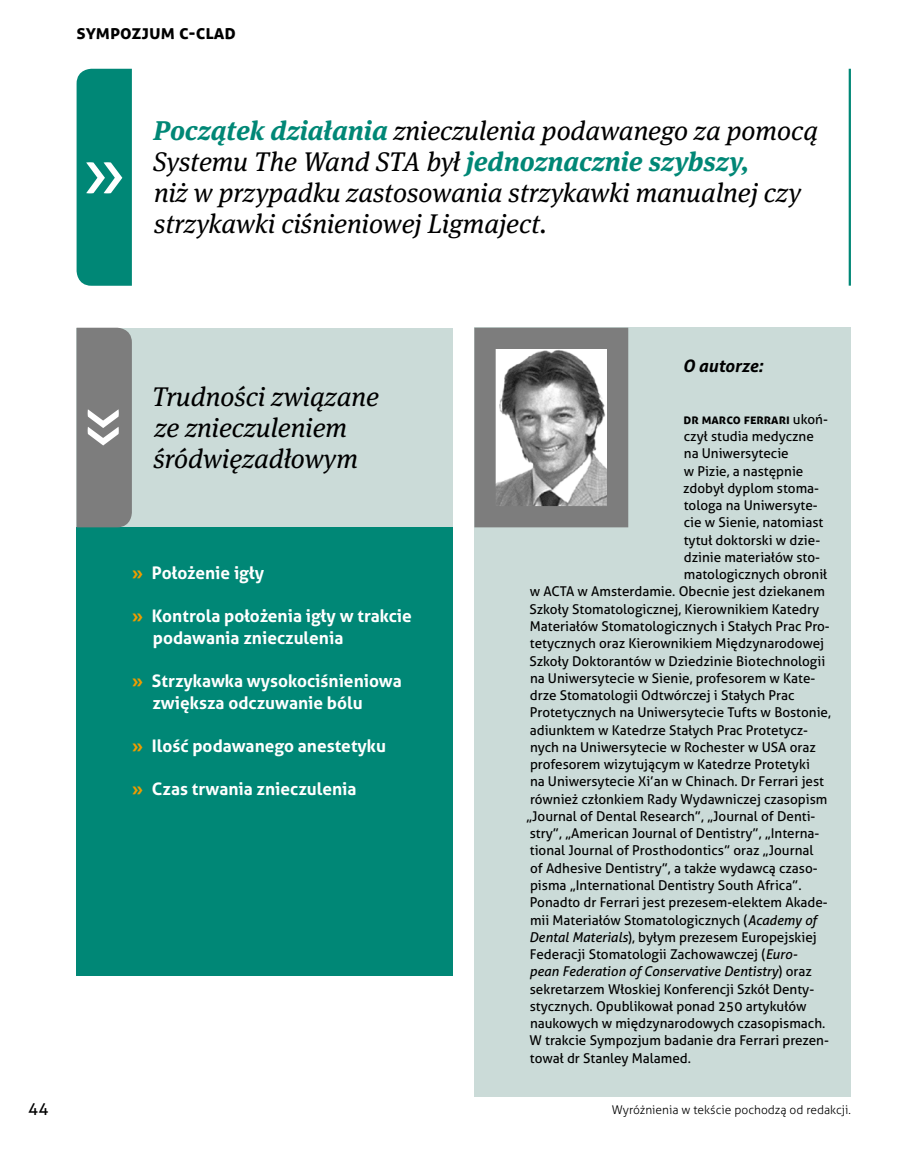
<style>
.page{position:relative;width:902px;height:1166px;background:#fff}
.page>*{position:absolute;margin:0;border:0;box-sizing:border-box;transform-origin:0 0}
.t1{font:69px "Aller";color:#fff}
.t2{font:italic 27px/31px "Meta Serif Pro";color:#000}
.t3{font:700 19.5px "Aller";color:#000}
.t4{font:700 17.25px/21.6px "Aller";color:#fff}
.t5{font:italic 700 17.25px "Aller";color:#000}
.t6{font:16.5px "Aller";color:#000}
.t7{font:13.5px "Aller";color:#000}
.t8{font:italic 13.5px "Aller";color:#000}
.t9{font:700 13.5px "Aller";letter-spacing:.085em;color:#000}
.t10{font:300 12px "Aller";color:#000}
.s1{font-weight:700;color:#008776}
.s2{color:#ef9c00}
.s3{font-weight:400}
.s4{font-style:italic}
.s5{font-style:normal}
</style>
<div class="page">
<div style="left:77px;top:327px;width:376px;height:200px;background:#cbdbd8"></div>
<div style="left:77px;top:527px;width:376px;height:448px;background:#008776"></div>
<div style="left:77px;top:327px;width:55px;height:200px;background:#7d7d7d"></div>
<div style="left:474px;top:327px;width:376px;height:769px;background:#cbdbd8"></div>
<svg style="left:474px;top:327px;width:155px;height:201px;background:#959595"></svg>
<hr style="left:848px;top:69px;width:2px;height:216px;background:#008776">
<div style="left:77px;top:69px;width:55px;height:217px;background:#008776"></div>
<h3 class="t3" style="left:77px;top:20px;width:130px">Sympozjum C-CLAD</h3>
<h2 class="t2" style="left:153px;top:114px;width:666px"><span class="s1">Początek działania</span> znieczulenia podawanego za pomocą Systemu The Wand STA był <span class="s1">jednoznacznie szybszy,<br></span>niż w przypadku zastosowania strzykawki manualnej czy strzykawki ciśnieniowej Ligmaject.</h2>
<h1 class="t1" style="left:55px;top:449px;width:44px;rotate:-90deg">«</h1>
<h2 class="t2" style="left:152px;top:379px;width:228px">Trudności związane ze znieczuleniem śródwięzadłowym</h2>
<p class="t4" style="left:132px;top:562px;width:133px"><span class="s2">»</span> Położenie igły</p>
<p class="t4" style="left:153px;top:605px;width:260px;text-indent:-21px"><span class="s2">»</span> Kontrola położenia igły w trakcie podawania znieczulenia</p>
<p class="t4" style="left:152px;top:669px;width:251px;text-indent:-20px"><span class="s2">»</span> Strzykawka wysokociśnieniowa zwiększa odczuwanie bólu</p>
<p class="t4" style="left:132px;top:734px;width:255px"><span class="s2">»</span> Ilość podawanego anestetyku</p>
<p class="t4" style="left:132px;top:777px;width:226px"><span class="s2">»</span> Czas trwania znieczulenia</p>
<p class="t6" style="left:28px;top:1098px;width:21px">44</p>
<p class="t5" style="left:682px;top:355px;width:82px">O autorze:</p>
<p class="t9" style="left:683px;top:410px;width:146px">Dr Marco Ferrari <span class="s3">ukoń-</span></p>
<p class="t7" style="left:683px;top:428px;width:132px">czył studia medyczne</p>
<p class="t7" style="left:683px;top:445px;width:106px">na Uniwersytecie</p>
<p class="t7" style="left:683px;top:462px;width:121px">w Pizie, a następnie</p>
<p class="t7" style="left:683px;top:479px;width:137px">zdobył dyplom stoma-</p>
<p class="t7" style="left:683px;top:497px;width:135px">tologa na Uniwersyte-</p>
<p class="t7" style="left:683px;top:514px;width:141px">cie w Sienie, natomiast</p>
<p class="t7" style="left:683px;top:531px;width:138px">tytuł doktorski w dzie-</p>
<p class="t7" style="left:683px;top:548px;width:138px">dzinie materiałów sto-</p>
<p class="t7" style="left:683px;top:566px;width:145px">matologicznych obronił</p>
<p class="t7" style="left:529px;top:583px;width:296px">w ACTA w Amsterdamie. Obecnie jest dziekanem</p>
<p class="t7" style="left:529px;top:600px;width:291px">Szkoły Stomatologicznej, Kierownikiem Katedry</p>
<p class="t7" style="left:530px;top:617px;width:301px">Materiałów Stomatologicznych i Stałych Prac Pro-</p>
<p class="t7" style="left:530px;top:635px;width:296px">tetycznych oraz Kierownikiem Międzynarodowej</p>
<p class="t7" style="left:529px;top:652px;width:297px">Szkoły Doktorantów w Dziedzinie Biotechnologii</p>
<p class="t7" style="left:530px;top:669px;width:287px">na Uniwersytecie w Sienie, profesorem w Kate-</p>
<p class="t7" style="left:530px;top:686px;width:266px">drze Stomatologii Odtwórczej i Stałych Prac</p>
<p class="t7" style="left:530px;top:704px;width:302px">Protetycznych na Uniwersytecie Tufts w Bostonie,</p>
<p class="t7" style="left:529px;top:721px;width:280px">adiunktem w Katedrze Stałych Prac Protetycz-</p>
<p class="t7" style="left:530px;top:738px;width:287px">nych na Uniwersytecie w Rochester w USA oraz</p>
<p class="t7" style="left:530px;top:755px;width:281px">profesorem wizytującym w Katedrze Protetyki</p>
<p class="t7" style="left:530px;top:773px;width:295px">na Uniwersytecie Xi’an w Chinach. Dr Ferrari jest</p>
<p class="t7" style="left:530px;top:790px;width:299px">również członkiem Rady Wydawniczej czasopism</p>
<p class="t7" style="left:526px;top:807px;width:291px">„Journal of Dental Research”, „Journal of Denti-</p>
<p class="t7" style="left:529px;top:825px;width:291px">stry”, „American Journal of Dentistry”, „Interna-</p>
<p class="t7" style="left:530px;top:842px;width:285px">tional Journal of Prosthodontics” oraz „Journal</p>
<p class="t7" style="left:530px;top:859px;width:289px">of Adhesive Dentistry”, a także wydawcą czaso-</p>
<p class="t7" style="left:530px;top:876px;width:273px">pisma „International Dentistry South Africa”.</p>
<p class="t7" style="left:530px;top:894px;width:299px">Ponadto dr Ferrari jest prezesem-elektem Akade-</p>
<p class="t7" style="left:530px;top:911px;width:288px">mii Materiałów Stomatologicznych (<span class="s4">Academy of</span></p>
<p class="t7" style="left:529px;top:928px;width:289px"><span class="s4">Dental Materials</span>), byłym prezesem Europejskiej</p>
<p class="t7" style="left:530px;top:945px;width:269px">Federacji Stomatologii Zachowawczej (<span class="s4">Euro-</span></p>
<p class="t8" style="left:529px;top:962px;width:284px">pean Federation of Conservative Dentistry<span class="s5">) oraz</span></p>
<p class="t7" style="left:529px;top:980px;width:286px">sekretarzem Włoskiej Konferencji Szkół Denty-</p>
<p class="t7" style="left:529px;top:997px;width:278px">stycznych. Opublikował ponad 250 artykułów</p>
<p class="t7" style="left:530px;top:1014px;width:297px">naukowych w międzynarodowych czasopismach.</p>
<p class="t7" style="left:529px;top:1032px;width:301px">W trakcie Sympozjum badanie dra Ferrari prezen-</p>
<p class="t7" style="left:530px;top:1049px;width:163px">tował dr Stanley Malamed.</p>
<p class="t10" style="left:612px;top:1102px;width:240px">Wyróżnienia w tekście pochodzą od redakcji.</p>
</div>
